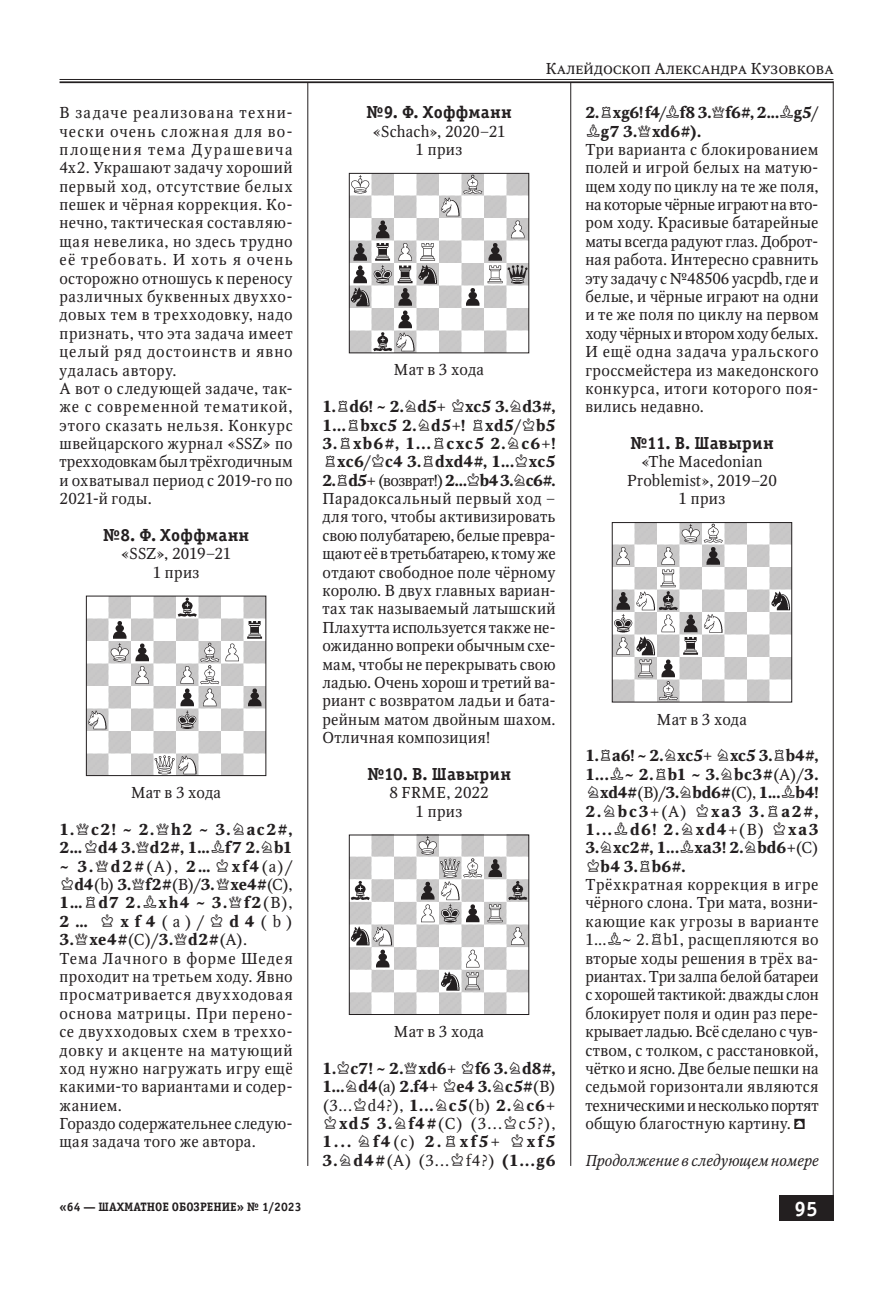
<style>
.page{position:relative;width:893px;height:1290px;background:#fff}
.page>*{position:absolute;margin:0;border:0;box-sizing:border-box;transform-origin:0 0}
.t1{font:700 21px "Officina Serif C";color:#fff}
.t2{font:700 17.5px "Officina Serif C";letter-spacing:.015em;color:#231f20}
.t3{font:15.75px/18.4px "Octava Chess";letter-spacing:.035em;color:#231f20;text-align:justify}
.t4{font:700 15.75px/18.4px "Octava Chess";letter-spacing:.01em;color:#231f20;text-align:justify}
.t5{font:15.75px/18.4px "Octava C";letter-spacing:.015em;color:#231f20;text-align:center}
.t6{font:700 15.75px/18.4px "Octava Chess";letter-spacing:-.015em;color:#231f20}
.t7{font:15.75px "Octava SCC";color:#231f20}
.t8{font:italic 15.75px "Octava C";letter-spacing:-.005em;color:#231f20}
.t9{font:700 12.25px "Officina Serif C";color:#231f20}
.s1{font-weight:700}
.s2{font-family:"Octava C"}
.s3{font-weight:400}
.s4{font-family:"Octava C";font-weight:400}
</style>
<div class="page">
<div style="left:779px;top:1195px;width:54px;height:26px;background:#231f20"></div>
<hr style="left:833px;top:81px;width:1px;height:1140px;background:#231f20">
<hr style="left:60px;top:79px;width:773px;height:1px;background:#231f20">
<hr style="left:60px;top:81px;width:773px;height:2px;background:#231f20">
<hr style="left:307px;top:82px;width:1px;height:1084px;background:#231f20">
<hr style="left:570px;top:82px;width:1px;height:1084px;background:#231f20">
<img style="left:88px;top:598px;width:176px;height:176px">
<div style="left:86px;top:596px;width:180px;height:180px;border:1px solid #231f20"></div>
<img style="left:351px;top:175px;width:176px;height:176px">
<div style="left:349px;top:173px;width:180px;height:180px;border:1px solid #231f20"></div>
<img style="left:351px;top:836px;width:176px;height:177px">
<div style="left:349px;top:834px;width:180px;height:181px;border:1px solid #231f20"></div>
<img style="left:614px;top:524px;width:176px;height:176px">
<div style="left:612px;top:522px;width:180px;height:180px;border:1px solid #231f20"></div>
<svg style="left:794px;top:1119px;width:10px;height:10px"></svg>
<p class="t3" style="left:60px;top:104px;width:235px;text-align:left">В задаче реализована техни&shy;чески очень сложная для во&shy;площения тема Дурашевича<br>4х2. Украшают задачу хороший первый ход, отсутствие белых пешек и чёрная коррекция. Ко&shy;нечно, тактическая составляю&shy;щая невелика, но здесь трудно её требовать. И хоть я очень осторожно отношусь к переносу различных буквенных двуххо&shy;довых тем в трехходовку, надо признать, что эта задача имеет целый ряд достоинств и явно удалась автору.<br>А вот о следующей задаче, так&shy;же с современной тематикой, этого сказать нельзя. Конкурс швейцарского журнал «SSZ» по трехходовкам был трёхгодичным и охватывал период с 2019-го по<br>2021-й годы.</p>
<p class="t2" style="left:103px;top:525px;width:148px">№8. Ф. Хоффманн</p>
<p class="t5" style="left:121px;top:545px;width:112px">«SSZ», 2019–21<br>1 приз</p>
<p class="t5" style="left:131px;top:784px;width:92px">Мат в 3 хода</p>
<p class="t3" style="left:60px;top:820px;width:235px;text-align:left"><span class="s1">1.Qc2! ~ 2.Qh2 ~ 3.Nac2#,<br>2…Kd4 3.Qd2#, 1…Bf7 2.Nb1 ~ 3.Qd2#</span>(A), <span class="s1">2… Kxf4</span>(a)<span class="s1">/<br>Kd4</span>(b) <span class="s1">3.Qf2#</span>(<span class="s2">B</span>)<span class="s1">/3.Qxe4#</span>(C),<br><span class="s1">1…Rd7 2.Bxh4 ~ 3.Qf2</span>(<span class="s2">B</span>),<br><span class="s1">2… Kxf4</span>(a)<span class="s1">/Kd4</span>(b)<br><span class="s1">3.Qxe4#</span>(C)<span class="s1">/3.Qd2#</span>(A).<br>Тема Лачного в форме Шедея проходит на третьем ходу. Явно просматривается двухходовая основа матрицы. При перено&shy;се двухходовых схем в треххо&shy;довку и акценте на матующий ход нужно нагружать игру ещё какими-то вариантами и содер&shy;жанием.<br>Гораздо содержательнее следую&shy;щая задача того же автора.</p>
<p class="t7" style="left:546px;top:60px;width:289px">Калейдоскоп Александра Кузовкова</p>
<p class="t2" style="left:366px;top:102px;width:147px">№9. Ф. Хоффманн</p>
<p class="t5" style="left:372px;top:122px;width:135px">«Schach», 2020–21<br>1 приз</p>
<p class="t5" style="left:394px;top:361px;width:92px">Мат в 3 хода</p>
<p class="t3" style="left:322px;top:398px;width:235px"><span class="s1">1.Rd6! ~ 2.Nd5+ Kxc5 3.Nd3#, 1...Rbxc5 2.Nd5+! Rxd5/Kb5<br>3.Rxb6#, 1...Rcxc5 2.Nc6+!<br>Rxc6/Kc4 3.Rdxd4#, 1...Kxc5<br>2.Rd5+</span> (возврат!) <span class="s1">2…Kb4 3.Nc6#.<br></span>Парадоксальный первый ход – для того, чтобы активизировать свою полубатарею, белые превра&shy;щают её в третьбатарею, к тому же отдают свободное поле чёрному королю. В двух главных вариан&shy;тах так называемый латышский Плахутта используется также не&shy;ожиданно вопреки обычным схе&shy;мам, чтобы не перекрывать свою ладью. Очень хорош и третий ва&shy;риант с возвратом ладьи и бата&shy;рейным матом двойным шахом.<br>Отличная композиция!</p>
<p class="t2" style="left:367px;top:764px;width:146px">№10. В. Шавырин</p>
<p class="t5" style="left:389px;top:784px;width:101px">8 FRME, 2022<br>1 приз</p>
<p class="t5" style="left:394px;top:1023px;width:92px">Мат в 3 хода</p>
<p class="t4" style="left:322px;top:1059px;width:235px">1.Kc7! ~ 2.Qxd6+ Kf6 3.Nd8#, 1...Nd4<span class="s3">(a)</span> 2.f4+ Ke4 3.Nc5#<span class="s3">(</span><span class="s4">B</span><span class="s3">) (3...Kd4?),</span> 1...Nc5<span class="s3">(b)</span> 2.Nc6+ Kxd5 3.Nf4#<span class="s3">(C) (3...Kc5?), </span>1... Nf4<span class="s3">(c)</span> 2.Rxf5+ Kxf5<br>3.Nd4#<span class="s3">(A) (3...Kf4?)</span> (1...g6</p>
<p class="t6" style="left:585px;top:104px;width:235px">2.Rxg6! f4/Bf8 3.Qf6#, 2...Bg5/<br>Bg7 3.Qxd6#).</p>
<p class="t3" style="left:585px;top:141px;width:235px">Три варианта с блокированием полей и игрой белых на матую&shy;щем ходу по циклу на те же поля, на которые чёрные играют на вто&shy;ром ходу. Красивые батарейные маты всегда радуют глаз. Доброт&shy;ная работа. Интересно сравнить эту задачу с №48506 yacpdb, где и белые, и чёрные играют на одни и те же поля по циклу на первом ходу чёрных и втором ходу белых.<br>И ещё одна задача уральского гроссмейстера из македонского конкурса, итоги которого поя&shy;вились недавно.</p>
<p class="t2" style="left:630px;top:433px;width:145px">№11. В. Шавырин</p>
<p class="t5" style="left:627px;top:453px;width:151px">«The Macedonian<br>Problemist», 2019–20<br>1 приз</p>
<p class="t5" style="left:657px;top:710px;width:92px">Мат в 3 хода</p>
<p class="t4" style="left:585px;top:747px;width:235px">1.Ra6! ~ 2.Nxc5+ Nxc5 3.Rb4#, 1...B~ 2.Rb1 ~ 3.Nbc3#<span class="s3">(A)</span>/3.<br>Nxd4#<span class="s3">(</span><span class="s4">B</span><span class="s3">)</span>/3.Nbd6#<span class="s3">(C),</span> 1...Bb4!<br>2.Nbc3+<span class="s3">(A)</span> Kxa3 3.Ra2#, 1...Bd6! 2.Nxd4+<span class="s3">(</span><span class="s4">B</span><span class="s3">)</span> Kxa3<br>3.Nxc2#, 1...Bxa3! 2.Nbd6+<span class="s3">(C)<br></span>Kb4 3.Rb6#.</p>
<p class="t3" style="left:585px;top:876px;width:235px">Трёхкратная коррекция в игре чёрного слона. Три мата, возни&shy;кающие как угрозы в варианте 1...B~ 2.Rb1, расщепляются во вторые ходы решения в трёх ва&shy;риантах. Три залпа белой батареи с хорошей тактикой: дважды слон блокирует поля и один раз пере&shy;крывает ладью. Всё сделано с чув&shy;ством, с толком, с расстановкой, чётко и ясно. Две белые пешки на седьмой горизонтали являются техническими и несколько портят общую благостную картину.</p>
<p class="t8" style="left:585px;top:1151px;width:235px">Продолжение в следующем номере</p>
<p class="t9" style="left:60px;top:1200px;width:243px">«64 — ШАХМАТНОЕ ОБОЗРЕНИЕ» № 1/2023</p>
<h1 class="t1" style="left:794px;top:1196px;width:25px">95</h1>
</div>
